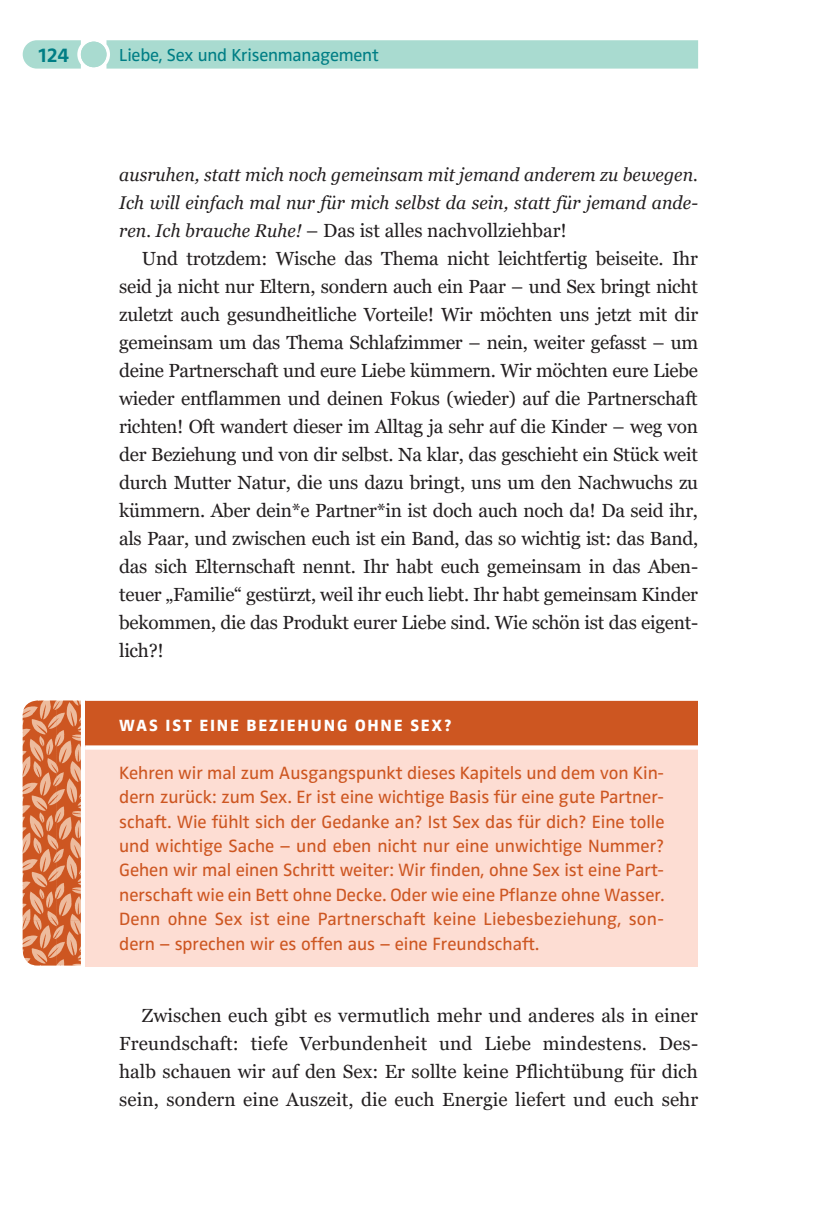
<style>
.page{position:relative;width:823px;height:1219px;background:#fff}
.page>*{position:absolute;margin:0;border:0;box-sizing:border-box;transform-origin:0 0}
.t1{font:700 20.8px "Zwo Pro";color:#007e85}
.Grundtext{font:19px/28px "Georgia Pro";color:#231f20;text-align:justify}
.Kasten_Anfasser{font:18.4px/24.4px "Zwo Pro";color:#cd5621;text-align:justify}
.Grundtext-2{font:italic 18.4px/28px "Georgia Pro";letter-spacing:.005em;color:#231f20;scale:.96 1}
.t2{font:18px "Zwo Pro";letter-spacing:-.01em;color:#007e85}
.Kasten_Anfasser_Ü{font:800 16.8px "Zwo Pro";letter-spacing:.11em;color:#fff}
.s1{font-style:italic;font-size:18.4px}
</style>
<div class="page">
<div style="left:85px;top:700px;width:612px;height:47px;background:#cd5621"></div>
<div style="left:85px;top:747px;width:612px;height:220px;background:#fdddd3"></div>
<hr style="left:85px;top:699px;width:612px;height:2px;background:#fff">
<div style="left:85px;top:745px;width:612px;height:5px;background:#fff"></div>
<img style="left:23px;top:701px;width:58px;height:264px">
<svg style="left:23px;top:40px;width:674px;height:29px;background:#acdcd1"></svg>
<div style="left:81px;top:42px;width:25px;height:25px;background:#a9dbd0;border-radius:50%"></div>
<p class="t1" style="left:39px;top:42px;width:32px">124</p>
<p class="t2" style="left:119px;top:44px;width:261px">Liebe, Sex und Krisenmanagement</p>
<p class="Grundtext-2" style="left:119px;top:162px;width:604px">ausruhen, statt mich noch gemeinsam mit jemand anderem zu bewegen.<br>Ich will einfach mal nur für mich selbst da sein, statt für jemand ande-</p>
<p class="Grundtext" style="left:119px;top:218px;width:449px"><span class="s1">ren. Ich brauche Ruhe!</span> – Das ist alles nachvollziehbar!</p>
<p class="Grundtext" style="left:119px;top:246px;width:580px;text-indent:23px">Und trotzdem: Wische das Thema nicht leichtfertig beiseite. Ihr seid ja nicht nur Eltern, sondern auch ein Paar – und Sex bringt nicht zuletzt auch gesundheitliche Vorteile! Wir möchten uns jetzt mit dir gemeinsam um das Thema Schlafzimmer – nein, weiter gefasst – um deine Partnerschaft und eure Liebe kümmern. Wir möchten eure Liebe wieder entflammen und deinen Fokus (wieder) auf die Partnerschaft richten! Oft wandert dieser im Alltag ja sehr auf die Kinder – weg von der Beziehung und von dir selbst. Na klar, das geschieht ein Stück weit durch Mutter Natur, die uns dazu bringt, uns um den Nachwuchs zu kümmern. Aber dein*e Partner*in ist doch auch noch da! Da seid ihr, als Paar, und zwischen euch ist ein Band, das so wichtig ist: das Band, das sich Elternschaft nennt. Ihr habt euch gemeinsam in das Aben&shy;teuer „Familie“ gestürzt, weil ihr euch liebt. Ihr habt gemeinsam Kinder bekommen, die das Produkt eurer Liebe sind. Wie schön ist das eigent&shy;lich?!</p>
<p class="Kasten_Anfasser_Ü" style="left:119px;top:715px;width:334px">WAS IST EINE BEZIEHUNG OHNE SEX?</p>
<p class="Kasten_Anfasser" style="left:119px;top:761px;width:546px">Kehren wir mal zum Ausgangspunkt dieses Kapitels und dem von Kin&shy;dern zurück: zum Sex. Er ist eine wichtige Basis für eine gute Partner&shy;schaft. Wie fühlt sich der Gedanke an? Ist Sex das für dich? Eine tolle und wichtige Sache – und eben nicht nur eine unwichtige Nummer?<br>Gehen wir mal einen Schritt weiter: Wir finden, ohne Sex ist eine Part&shy;nerschaft wie ein Bett ohne Decke. Oder wie eine Pflanze ohne Wasser.<br>Denn ohne Sex ist eine Partnerschaft keine Liebesbeziehung, son&shy;dern – sprechen wir es offen aus – eine Freundschaft.</p>
<p class="Grundtext" style="left:119px;top:1002px;width:580px;text-indent:23px">Zwischen euch gibt es vermutlich mehr und anderes als in einer Freundschaft: tiefe Verbundenheit und Liebe mindestens. Des&shy;halb schauen wir auf den Sex: Er sollte keine Pflichtübung für dich sein, sondern eine Auszeit, die euch Energie liefert und euch sehr</p>
</div>
